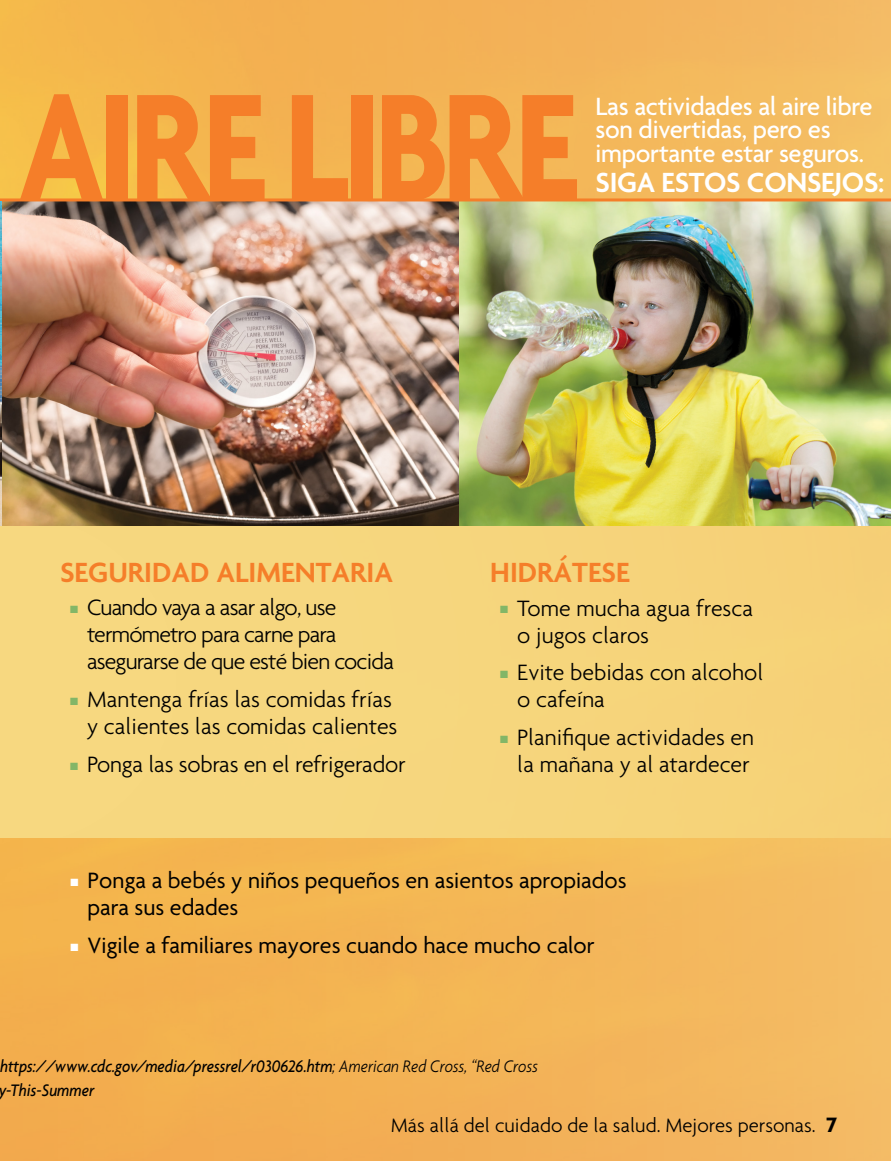
<style>
.page{position:relative;width:891px;height:1161px;background:#fff}
.page>*{position:absolute;margin:0;border:0;box-sizing:border-box;transform-origin:0 0}
.t1{font:700 164.55px "Agenda";letter-spacing:-.05em;color:#f57e29;scale:.83 1}
.t2{font:600 30px "Agenda";color:#f57e29}
.t3{font:600 30px "Agenda";color:#fff}
.t4{font:500 27px/23.7px "Agenda";letter-spacing:-.01em;color:#fff}
.t5{font:300 24px/27px "Agenda";color:#000}
.t6{font:24px/27px "Agenda";color:#000}
.t7{font:300 24px/27px "Agenda";letter-spacing:-.035em;color:#000}
.t8{font:300 21px "Agenda";color:#000}
.t9{font:italic 500 18px/24px "Agenda";color:#000;scale:.88 1}
.s1{color:#83b667}
.s2{color:#fff}
.s3{font-weight:300}
.s4{font-weight:700;font-size:22.5px}
</style>
<div class="page">
<img style="left:0;top:0;width:891px;height:1161px">
<div style="left:0;top:521px;width:891px;height:317px;background:#f7d880"></div>
<img style="left:0;top:201px;width:459px;height:324px">
<img style="left:459px;top:201px;width:432px;height:324px">
<hr style="left:0;top:198px;width:891px;height:3px;background:#f57e29">
<h1 class="t1" style="left:19px;top:47px;width:678px">AIRE LIBRE</h1>
<p class="t4" style="left:596px;top:93px;width:279px">Las actividades al aire libre son divertidas, pero es importante estar seguros.</p>
<p class="t3" style="left:596px;top:164px;width:83px">SIGA ESTOS</p>
<p class="t3" style="left:747px;top:164px;width:19px">CONSE</p>
<p class="t3" style="left:834px;top:164px;width:52px">JOS:</p>
<p class="t2" style="left:60px;top:554px;width:85px">SEGURIDAD</p>
<p class="t2" style="left:216px;top:554px;width:17px">ALIMENTARIA</p>
<p class="t7" style="left:87px;top:594px;width:309px;text-indent:-17px"><span class="s1">■</span> Cuando vaya a asar algo, use termómetro para carne para asegurarse de que esté bien cocida</p>
<p class="t5" style="left:70px;top:686px;width:329px;text-align:right"><span class="s1">■</span> Mantenga frías las comidas frías y calientes las comidas calientes</p>
<p class="t5" style="left:70px;top:750px;width:337px"><span class="s1">■</span> Ponga las sobras en el refrigerador</p>
<p class="t2" style="left:490px;top:554px;width:98px">HIDRÁTESE</p>
<p class="t5" style="left:517px;top:594px;width:237px;text-indent:-17px"><span class="s1">■</span> Tome mucha agua fresca o jugos claros</p>
<p class="t5" style="left:517px;top:659px;width:248px;text-indent:-17px"><span class="s1">■</span> Evite bebidas con alcohol o cafeína</p>
<p class="t5" style="left:500px;top:724px;width:255px;text-align:center"><span class="s1">■</span> Planifique actividades en la mañana y al atardecer</p>
<p class="t6" style="left:87px;top:867px;width:541px;text-indent:-17px"><span class="s2">■</span> Ponga a bebés y niños pequeños en asientos apropiados para sus edades</p>
<p class="t6" style="left:70px;top:931px;width:526px"><span class="s2">■</span> Vigile a familiares mayores cuando hace mucho calor</p>
<p class="t9" style="left:-2px;top:1054px;width:615px">https://www.cdc.gov/media/pressrel/r030626.htm<span class="s3">; American Red Cross, “Red Cross </span>y-This-Summer</p>
<p class="t8" style="left:391px;top:1113px;width:448px">Más allá del cuidado de la salud. Mejores personas. <span class="s4">7</span></p>
</div>
